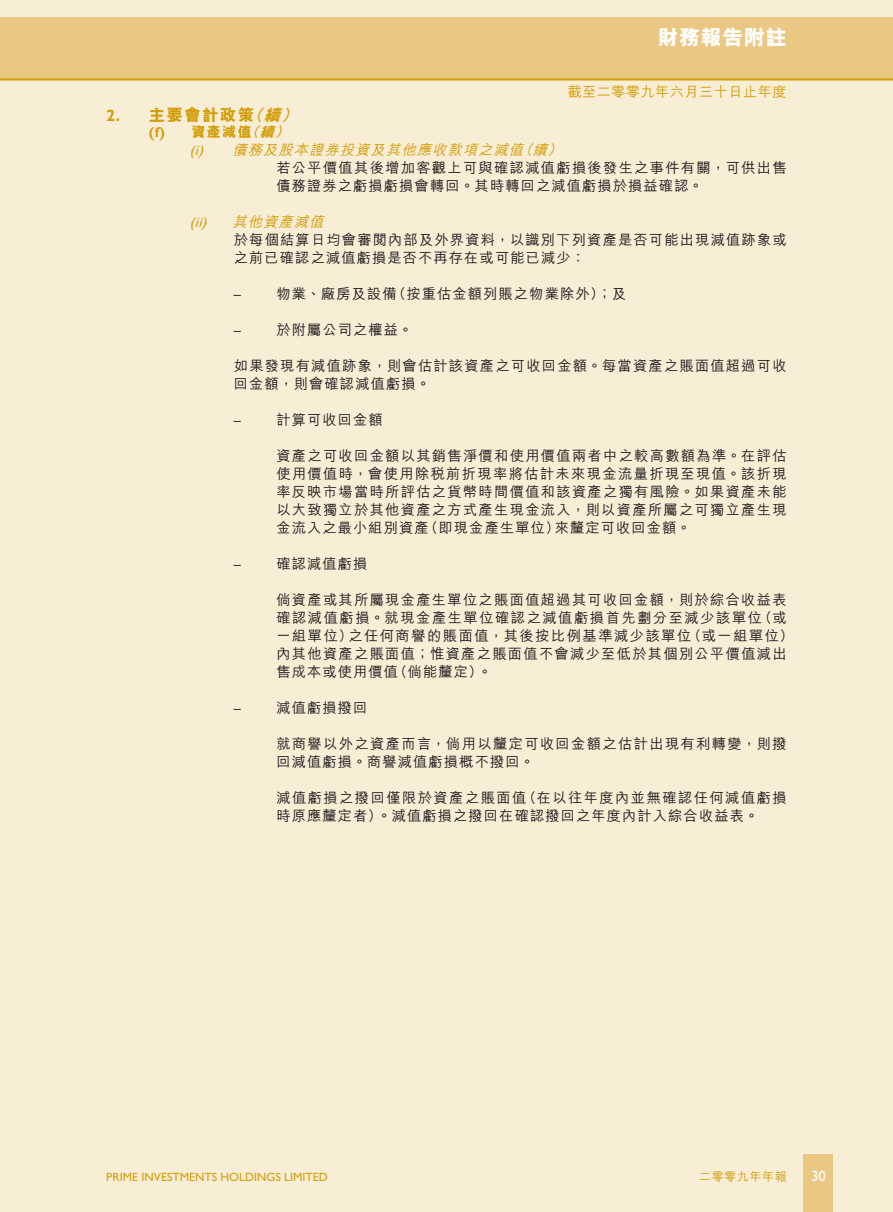
<style>
.page{position:relative;width:893px;height:1212px;background:#f8edd5}
.page>*{position:absolute;margin:0;border:0;box-sizing:border-box;transform-origin:0 0}
.t1{font:21px "M Hei HK Xbold B5 pc H";letter-spacing:.03em;color:#fff}
.t2{font:16.5px "M Hei HK Xbold B5 pc H";letter-spacing:.08em;color:#d49f0c}
.t3{font:15px "Gill Sans Std";color:#fff}
.t4{font:14.25px/18px "M Hei HK Medium B5 pc H";letter-spacing:.085em;color:#231f20}
.t5{font:14.25px/18px "M Hei HK Medium B5 pc H";letter-spacing:.105em;color:#231f20}
.t6{font:14.25px "M Hei HK Medium B5 pc H";letter-spacing:.03em;color:#d49f0c}
.t7{font:14.25px "M Hei HK Xbold B5 pc H";color:#d49f0c}
.t8{font:italic 14.25px "M Hei HK Medium B5 pc H";color:#d49f0c}
.t9{font:14.25px "Gill Sans Std";color:#231f20}
.t10{font:italic 14.25px "Gill Sans Std";color:#d49f0c}
.t11{font:12px "Gill Sans Std";color:#d49f0c}
.t12{font:12px "M Hei HK Medium B5 pc H";letter-spacing:.05em;color:#d49f0c}
.s1{font-family:"Gill Sans Std";font-weight:700}
.s2{font-style:italic}
.s3{font-family:"Gill Sans Std";font-style:italic;color:#d49f0c}
.s4{font-style:italic;color:#d49f0c}
</style>
<div class="page">
<div style="left:0;top:18px;width:893px;height:62px;background:#eac884"></div>
<div style="left:803px;top:1154px;width:30px;height:58px;background:#eac884"></div>
<hr style="left:0;top:78px;width:893px;height:2px;background:#d49f0c">
<h1 class="t1" style="left:657px;top:29px;width:131px">財務報告附註</h1>
<p class="t6" style="left:567px;top:86px;width:221px">截至二零零九年六月三十日止年度</p>
<p class="t2" style="left:106px;top:109px;width:197px"><span class="s1">2.</span> 主要會計政策<span class="s2">（續）</span></p>
<p class="t7" style="left:149px;top:126px;width:145px"><span class="s1">(f)</span> 資產減值<span class="s2">（續）</span></p>
<p class="t4" style="left:276px;top:143px;width:512px;text-indent:-87px"><span class="s3">(i)</span> <span class="s4">債務及股本證券投資及其他應收款項之減值（續）<br></span>若公平價值其後增加客觀上可與確認減值虧損後發生之事件有關，可供出售債務證券之虧損虧損會轉回。其時轉回之減值虧損於損益確認。</p>
<p class="t10" style="left:190px;top:217px;width:22px">(ii)</p>
<p class="t8" style="left:232px;top:216px;width:96px">其他資產減值</p>
<p class="t4" style="left:234px;top:233px;width:554px">於每個結算日均會審閱內部及外界資料，以識別下列資產是否可能出現減值跡象或之前已確認之減值虧損是否不再存在或可能已減少：</p>
<p class="t9" style="left:234px;top:289px;width:9px">–</p>
<p class="t4" style="left:276px;top:287px;width:352px">物業、廠房及設備（按重估金額列賬之物業除外）；及</p>
<p class="t9" style="left:234px;top:325px;width:9px">–</p>
<p class="t4" style="left:276px;top:323px;width:138px">於附屬公司之權益。</p>
<p class="t4" style="left:234px;top:359px;width:554px">如果發現有減值跡象，則會估計該資產之可收回金額。每當資產之賬面值超過可收回金額，則會確認減值虧損。</p>
<p class="t9" style="left:234px;top:415px;width:9px">–</p>
<p class="t4" style="left:276px;top:413px;width:108px">計算可收回金額</p>
<p class="t4" style="left:276px;top:449px;width:512px;text-align:justify">資產之可收回金額以其銷售淨價和使用價值兩者中之較高數額為準。在評估使用價值時，會使用除稅前折現率將估計未來現金流量折現至現值。該折現率反映市場當時所評估之貨幣時間價值和該資產之獨有風險。如果資產未能以大致獨立於其他資產之方式產生現金流入，則以資產所屬之可獨立產生現金流入之最小組別資產（即現金產生單位）來釐定可收回金額。</p>
<p class="t9" style="left:234px;top:559px;width:9px">–</p>
<p class="t4" style="left:276px;top:557px;width:93px">確認減值虧損</p>
<p class="t4" style="left:276px;top:593px;width:519px">倘資產或其所屬現金產生單位之賬面值超過其可收回金額，則於綜合收益表確認減值虧損。就現金產生單位確認之減值虧損首先劃分至減少該單位（或一組單位）之任何商譽的賬面值，其後按比例基準減少該單位（或一組單位）內其他資產之賬面值；惟資產之賬面值不會減少至低於其個別公平價值減出售成本或使用價值（倘能釐定）。</p>
<p class="t9" style="left:234px;top:703px;width:9px">–</p>
<p class="t4" style="left:276px;top:701px;width:93px">減值虧損撥回</p>
<p class="t4" style="left:276px;top:737px;width:512px">就商譽以外之資產而言，倘用以釐定可收回金額之估計出現有利轉變，則撥回減值虧損。商譽減值虧損概不撥回。</p>
<p class="t5" style="left:276px;top:791px;width:512px">減值虧損之撥回僅限於資產之賬面值（在以往年度內並無確認任何減值虧損時原應釐定者）。減值虧損之撥回在確認撥回之年度內計入綜合收益表。</p>
<p class="t11" style="left:106px;top:1172px;width:223px">PRIME INVESTMENTS HOLDINGS LIMITED</p>
<p class="t12" style="left:699px;top:1172px;width:89px">二零零九年年報</p>
<p class="t3" style="left:811px;top:1170px;width:16px">30</p>
</div>
